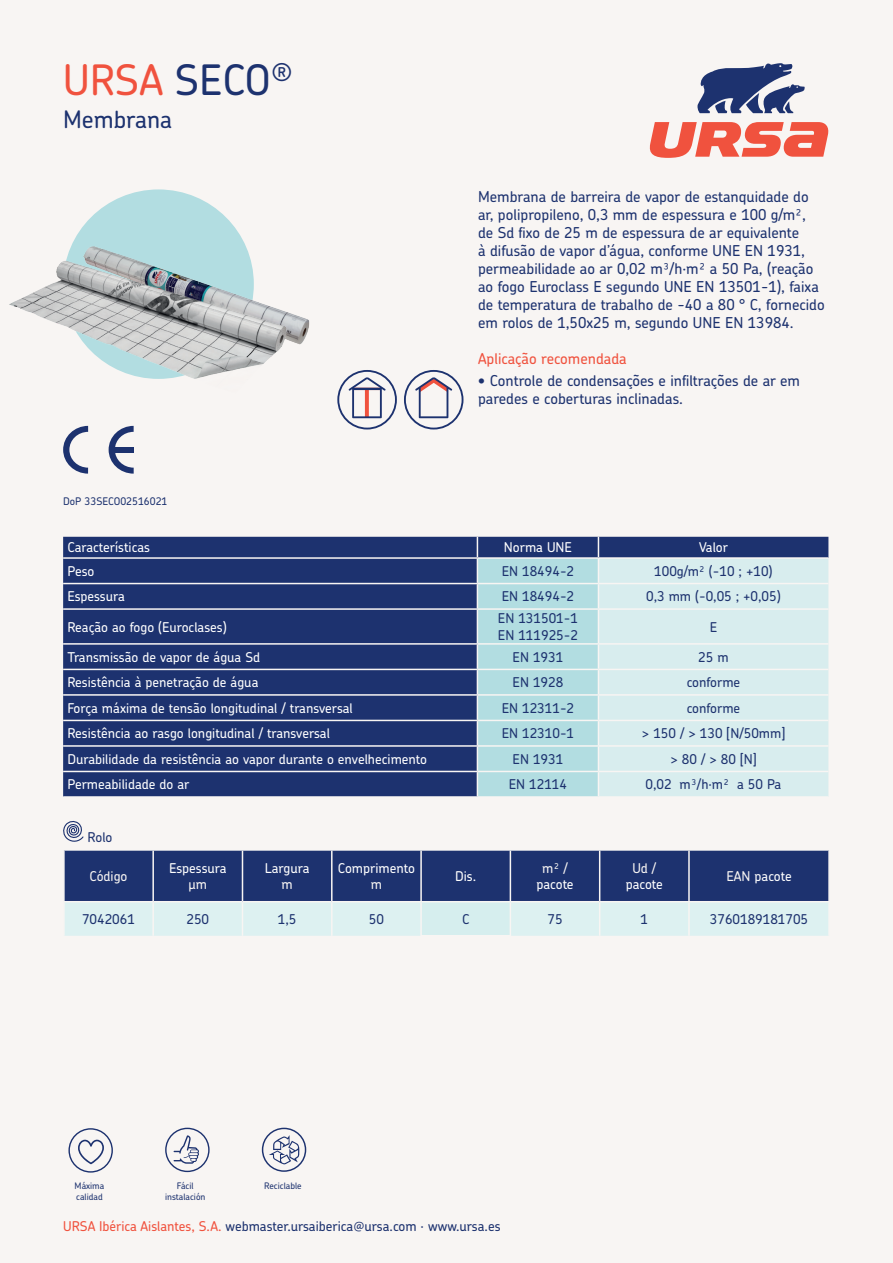
<style>
.page{position:relative;width:893px;height:1263px;background:#f8f5f3}
.page>*{position:absolute;margin:0;border:0;box-sizing:border-box;transform-origin:0 0}
.Titular_40_40_azul{font:500 42px "Chevin Pro";color:#f0523e}
.Subt_16_azul{font:500 24px "Chevin Pro";color:#1d326f}
.Parrafo_10_12_azul{font:500 15px/18px "Chevin Pro";color:#1d326f}
.Parrafo_10_12_rojo{font:500 15px "Chevin Pro";color:#f0523e}
.Tabla_blanco{font:500 13.5px "Chevin Pro";color:#fff}
.Tabla_azul{font:500 13.5px "Chevin Pro";color:#1d326f}
.Parrafo_10_12_azul-2{font:500 13.5px/16.2px "Chevin Pro";color:#fff;text-align:center}
.Parrafo_10_12_azul-3{font:500 13.5px "Chevin Pro";color:#1d326f}
.Parrafo_10_12_azul-4{font:500 13.5px "Chevin Pro";color:#f8f5f3}
.ventajas_8_9_6{font:500 13.5px "Chevin Pro";color:#1d326f}
.Parrafo{font:500 13.5px "Chevin Pro";color:#1d326f}
.Pictos_6{font:500 10.5px "Chevin Pro";color:#1d326f}
.t1{font:500 9px/10.8px "Chevin Pro";color:#1d326f}
.s1{color:#1d326f}
.s2{color:#f8f5f3}
.s3{color:#f0523e}
</style>
<div class="page">
<svg style="left:165px;top:1128px;width:45px;height:44px"></svg>
<svg style="left:262px;top:1128px;width:44px;height:44px"></svg>
<svg style="left:68px;top:1128px;width:45px;height:44px"></svg>
<svg style="left:697px;top:63px;width:108px;height:50px"></svg>
<svg style="left:649px;top:122px;width:180px;height:36px"></svg>
<svg style="left:63px;top:426px;width:25px;height:48px"></svg>
<svg style="left:109px;top:426px;width:25px;height:48px"></svg>
<div style="left:112px;top:447px;width:21px;height:6px;background:#1d326f"></div>
<div style="left:63px;top:189px;width:191px;height:190px;background:#b2dde1;border-radius:50%"></div>
<img style="left:72px;top:222px;width:238px;height:121px">
<img style="left:9px;top:243px;width:293px;height:136px">
<svg style="left:63px;top:820px;width:21px;height:22px"></svg>
<svg style="left:65px;top:851px;width:763px;height:85px;background:#65799f"></svg>
<div style="left:421px;top:902px;width:89px;height:34px;background:#d6eeee"></div>
<hr style="left:152px;top:851px;width:2px;height:50px;background:#f8f5f3">
<hr style="left:242px;top:851px;width:1px;height:50px;background:#f8f5f3">
<hr style="left:331px;top:851px;width:2px;height:50px;background:#f8f5f3">
<hr style="left:420px;top:851px;width:2px;height:50px;background:#f8f5f3">
<hr style="left:510px;top:851px;width:1px;height:50px;background:#f8f5f3">
<hr style="left:599px;top:851px;width:1px;height:50px;background:#f8f5f3">
<hr style="left:688px;top:851px;width:2px;height:50px;background:#f8f5f3">
<hr style="left:63px;top:901px;width:90px;height:1px;background:#f8f5f3">
<hr style="left:153px;top:901px;width:89px;height:1px;background:#f8f5f3">
<hr style="left:152px;top:902px;width:2px;height:34px;background:#f8f5f3">
<hr style="left:242px;top:901px;width:90px;height:1px;background:#f8f5f3">
<hr style="left:242px;top:902px;width:1px;height:34px;background:#f8f5f3">
<hr style="left:332px;top:901px;width:89px;height:1px;background:#f8f5f3">
<hr style="left:331px;top:902px;width:2px;height:34px;background:#f8f5f3">
<hr style="left:421px;top:901px;width:89px;height:1px;background:#f8f5f3">
<hr style="left:420px;top:902px;width:2px;height:33px;background:#f8f5f3">
<hr style="left:510px;top:901px;width:90px;height:1px;background:#f8f5f3">
<hr style="left:510px;top:902px;width:1px;height:33px;background:#f8f5f3">
<hr style="left:600px;top:901px;width:89px;height:1px;background:#f8f5f3">
<hr style="left:599px;top:902px;width:1px;height:34px;background:#f8f5f3">
<hr style="left:689px;top:901px;width:141px;height:1px;background:#f8f5f3">
<hr style="left:688px;top:902px;width:2px;height:34px;background:#f8f5f3">
<hr style="left:420px;top:935px;width:91px;height:1px;background:#f8f5f3">
<div style="left:63px;top:537px;width:765px;height:259px;background:#1d326f"></div>
<div style="left:599px;top:559px;width:229px;height:237px;background:#d8edee"></div>
<hr style="left:63px;top:557px;width:414px;height:2px;background:#f8f5f3">
<hr style="left:598px;top:557px;width:230px;height:2px;background:#f8f5f3">
<hr style="left:63px;top:583px;width:414px;height:1px;background:#f8f5f3">
<hr style="left:598px;top:583px;width:230px;height:1px;background:#f8f5f3">
<hr style="left:63px;top:608px;width:414px;height:2px;background:#f8f5f3">
<hr style="left:598px;top:608px;width:230px;height:2px;background:#f8f5f3">
<hr style="left:63px;top:643px;width:414px;height:2px;background:#f8f5f3">
<hr style="left:598px;top:643px;width:230px;height:2px;background:#f8f5f3">
<hr style="left:63px;top:669px;width:414px;height:1px;background:#f8f5f3">
<hr style="left:598px;top:669px;width:230px;height:1px;background:#f8f5f3">
<hr style="left:63px;top:694px;width:414px;height:2px;background:#f8f5f3">
<hr style="left:598px;top:694px;width:230px;height:2px;background:#f8f5f3">
<hr style="left:63px;top:720px;width:414px;height:1px;background:#f8f5f3">
<hr style="left:598px;top:720px;width:230px;height:1px;background:#f8f5f3">
<hr style="left:63px;top:745px;width:414px;height:2px;background:#f8f5f3">
<hr style="left:598px;top:745px;width:230px;height:2px;background:#f8f5f3">
<hr style="left:63px;top:771px;width:414px;height:1px;background:#f8f5f3">
<hr style="left:598px;top:771px;width:230px;height:1px;background:#f8f5f3">
<svg style="left:477px;top:537px;width:122px;height:259px;background:#abd1d9"></svg>
<svg style="left:337px;top:370px;width:60px;height:59px"></svg>
<svg style="left:404px;top:370px;width:59px;height:59px"></svg>
<p class="Titular_40_40_azul" style="left:63px;top:52px;width:231px">URSA <span class="s1">SECO</span><sup>®</sup></p>
<p class="Subt_16_azul" style="left:63px;top:103px;width:111px">Membrana</p>
<p class="Parrafo_10_12_azul" style="left:478px;top:187px;width:348px">Membrana de barreira de vapor de estanquidade do ar, polipropileno, 0,3 mm de espessura e 100 g/m²,<br>de Sd fixo de 25 m de espessura de ar equivalente<br>à difusão de vapor d’água, conforme UNE EN 1931, permeabilidade ao ar 0,02 m³/h·m² a 50 Pa, (reação ao fogo Euroclass E segundo UNE EN 13501-1), faixa de temperatura de trabalho de -40 a 80 ° C, fornecido em rolos de 1,50x25 m, segundo UNE EN 13984.</p>
<p class="Parrafo_10_12_rojo" style="left:478px;top:348px;width:150px">Aplicação recomendada</p>
<p class="Parrafo_10_12_azul" style="left:478px;top:371px;width:323px">• Controle de condensações e infiltrações de ar em paredes e coberturas inclinadas.</p>
<p class="Pictos_6" style="left:63px;top:494px;width:106px">DoP 33SECO02516021</p>
<p class="Tabla_blanco" style="left:67px;top:538px;width:84px">Características</p>
<p class="Tabla_blanco" style="left:504px;top:538px;width:70px">Norma UNE</p>
<p class="Tabla_blanco" style="left:699px;top:538px;width:31px">Valor</p>
<p class="Tabla_blanco" style="left:67px;top:562px;width:29px">Peso</p>
<p class="Tabla_azul" style="left:502px;top:562px;width:74px">EN 18494-2</p>
<p class="Tabla_azul" style="left:654px;top:562px;width:120px">100g/m² (-10 ; +10)</p>
<p class="Tabla_blanco" style="left:67px;top:587px;width:59px">Espessura</p>
<p class="Tabla_azul" style="left:502px;top:587px;width:74px">EN 18494-2</p>
<p class="Tabla_azul" style="left:646px;top:587px;width:136px">0,3 mm (-0,05 ; +0,05)</p>
<p class="Tabla_blanco" style="left:67px;top:618px;width:161px">Reação ao fogo (Euroclases)</p>
<p class="Tabla_azul" style="left:498px;top:609px;width:82px">EN 131501-1</p>
<p class="Tabla_azul" style="left:498px;top:626px;width:82px">EN 111925-2</p>
<p class="Tabla_azul" style="left:710px;top:618px;width:9px">E</p>
<p class="Tabla_blanco" style="left:67px;top:648px;width:194px">Transmissão de vapor de água Sd</p>
<p class="Tabla_azul" style="left:513px;top:648px;width:52px">EN 1931</p>
<p class="Tabla_azul" style="left:698px;top:648px;width:32px">25 m</p>
<p class="Tabla_blanco" style="left:67px;top:673px;width:193px">Resistência à penetração de água</p>
<p class="Tabla_azul" style="left:513px;top:673px;width:52px">EN 1928</p>
<p class="Tabla_azul" style="left:687px;top:673px;width:55px">conforme</p>
<p class="Tabla_blanco" style="left:67px;top:699px;width:287px">Força máxima de tensão longitudinal / transversal</p>
<p class="Tabla_azul" style="left:502px;top:699px;width:74px">EN 12311-2</p>
<p class="Tabla_azul" style="left:687px;top:699px;width:55px">conforme</p>
<p class="Tabla_blanco" style="left:67px;top:724px;width:264px">Resistência ao rasgo longitudinal / transversal</p>
<p class="Tabla_azul" style="left:502px;top:724px;width:74px">EN 12310-1</p>
<p class="Tabla_azul" style="left:642px;top:724px;width:145px">&gt; 150 / &gt; 130 [N/50mm]</p>
<p class="Tabla_blanco" style="left:67px;top:750px;width:361px">Durabilidade da resistência ao vapor durante o envelhecimento</p>
<p class="Tabla_azul" style="left:513px;top:750px;width:52px">EN 1931</p>
<p class="Tabla_azul" style="left:670px;top:750px;width:88px">&gt; 80 / &gt; 80 [N]</p>
<p class="Tabla_blanco" style="left:67px;top:775px;width:124px">Permeabilidade do ar</p>
<p class="Tabla_azul" style="left:509px;top:775px;width:60px">EN 12114</p>
<p class="Tabla_azul" style="left:646px;top:775px;width:137px">0,02 m³/h·m² a 50 Pa</p>
<p class="Parrafo" style="left:88px;top:828px;width:26px">Rolo</p>
<p class="Parrafo_10_12_azul-4" style="left:90px;top:867px;width:39px">Código</p>
<p class="Tabla_blanco" style="left:169px;top:859px;width:59px">Espessura</p>
<p class="Parrafo_10_12_azul-4" style="left:189px;top:875px;width:20px">µm</p>
<p class="Tabla_blanco" style="left:265px;top:859px;width:46px">Largura</p>
<p class="Parrafo_10_12_azul-4" style="left:282px;top:875px;width:13px">m</p>
<p class="Tabla_blanco" style="left:338px;top:859px;width:79px">Comprimento</p>
<p class="Parrafo_10_12_azul-4" style="left:371px;top:875px;width:13px">m</p>
<p class="Tabla_blanco" style="left:455px;top:867px;width:23px">Dis.</p>
<p class="Parrafo_10_12_azul-2" style="left:536px;top:860px;width:39px"><span class="s2">m² / </span>pacote</p>
<p class="Parrafo_10_12_azul-4" style="left:632px;top:859px;width:25px">Ud /</p>
<p class="Tabla_blanco" style="left:626px;top:875px;width:39px">pacote</p>
<p class="Parrafo_10_12_azul-2" style="left:726px;top:868px;width:67px"><span class="s2">EAN</span> pacote</p>
<p class="Parrafo_10_12_azul-3" style="left:82px;top:910px;width:54px">7042061</p>
<p class="Parrafo_10_12_azul-3" style="left:186px;top:910px;width:24px">250</p>
<p class="Parrafo_10_12_azul-3" style="left:278px;top:910px;width:20px">1,5</p>
<p class="Parrafo_10_12_azul-3" style="left:369px;top:910px;width:17px">50</p>
<p class="Tabla_azul" style="left:462px;top:910px;width:9px">C</p>
<p class="Parrafo_10_12_azul-3" style="left:547px;top:910px;width:17px">75</p>
<p class="Parrafo_10_12_azul-3" style="left:641px;top:910px;width:9px">1</p>
<p class="ventajas_8_9_6" style="left:710px;top:910px;width:100px">3760189181705</p>
<p class="t1" style="left:75px;top:1180px;width:31px">Máxima calidad</p>
<p class="t1" style="left:165px;top:1180px;width:42px;text-align:center">Fácil instalación</p>
<p class="t1" style="left:264px;top:1180px;width:39px">Reciclable</p>
<p class="Tabla_azul" style="left:63px;top:1217px;width:439px"><span class="s3">URSA Ibérica Aislantes, S.A.</span> webmaster.ursaiberica@ursa.com · www.ursa.es</p>
</div>
